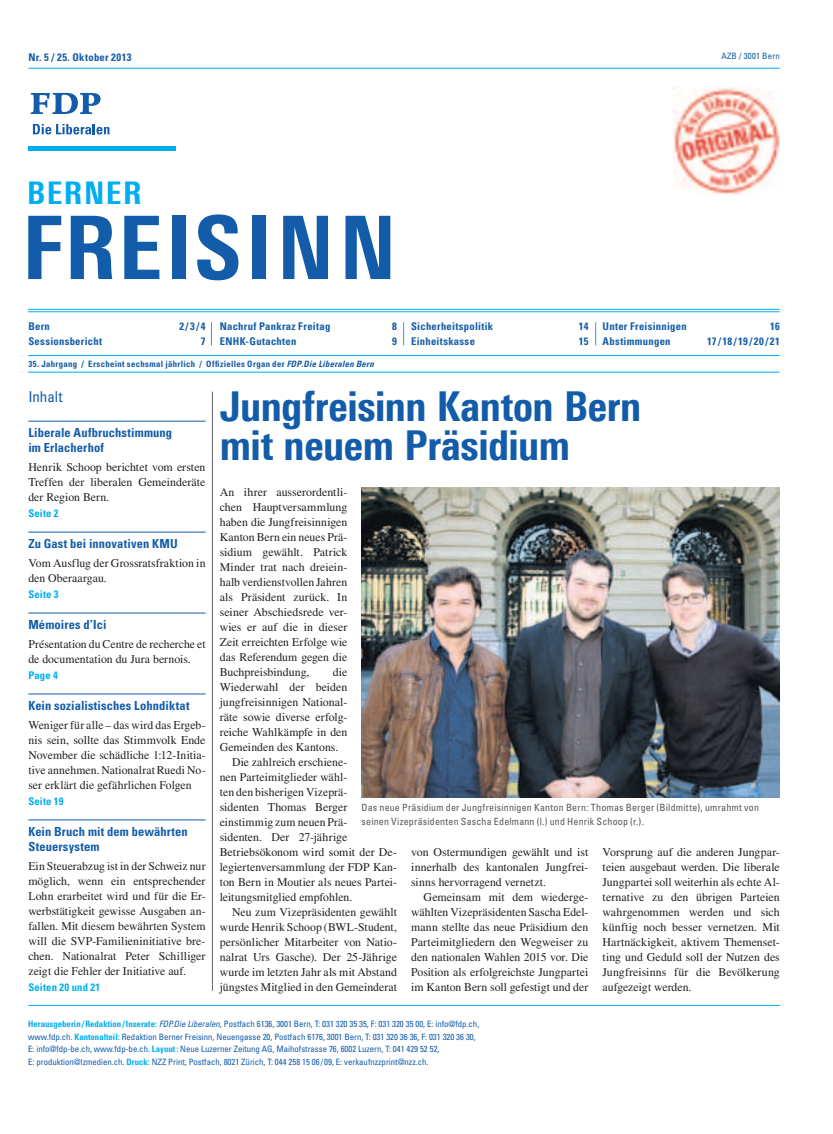
<style>
.page{position:relative;width:833px;height:1134px;background:#fff}
.page>*{position:absolute;margin:0;border:0;box-sizing:border-box;transform-origin:0 0}
.t1{font:800 87.5px "Linotype Univers 720 Cn";letter-spacing:.05em;color:#135ca9}
.t2{font:800 41.25px/38.8px "Linotype Univers 720 Cn";letter-spacing:-.01em;color:#135ca9}
.t3{font:800 31.25px "Linotype Univers 720 Cn";letter-spacing:.05em;color:#00aeef}
.t4{font:condensed 15px "Univers LT Std";letter-spacing:-.005em;color:#135ca9}
.t5{font:700 condensed 12.5px/15px "Univers LT Std";letter-spacing:.01em;color:#135ca9}
.t6{font:11.88px/15px "Times LT Std";color:#231f20;text-align:justify}
.t7{font:700 condensed 10.62px "Univers LT Std";letter-spacing:.025em;color:#135ca9}
.t8{font:700 condensed 10.62px "Univers LT Std";letter-spacing:.02em;color:#00aeef}
.t9{font:condensed 10px/13.8px "Univers LT Std";letter-spacing:.02em;color:#57585a}
.t10{font:condensed 8.75px/12.5px "Univers LT Std";color:#135ca9}
.t11{font:700 condensed 8.75px "Univers LT Std";letter-spacing:.035em;color:#135ca9}
.t12{font:condensed 8.75px "Univers LT Std";letter-spacing:.02em;color:#135ca9}
.s1{font-style:italic}
.s2{font-weight:700;color:#00aeef}
</style>
<div class="page">
<hr style="left:212px;top:392px;width:1px;height:599px;background:#636366">
<hr style="left:28px;top:355px;width:751px;height:1px;background:#00aeef">
<hr style="left:28px;top:311px;width:751px;height:1px;background:#00aeef">
<hr style="left:28px;top:309px;width:751px;height:1px;background:#00aeef">
<hr style="left:28px;top:372px;width:751px;height:1px;background:#00aeef">
<svg style="left:211px;top:322px;width:1px;height:23px"></svg>
<svg style="left:403px;top:322px;width:1px;height:23px"></svg>
<svg style="left:595px;top:322px;width:1px;height:23px"></svg>
<div style="left:28px;top:146px;width:148px;height:5px;background:#00aeef"></div>
<svg style="left:33px;top:124px;width:76px;height:10px"></svg>
<svg style="left:31px;top:93px;width:70px;height:21px"></svg>
<hr style="left:28px;top:68px;width:752px;height:1px;background:#00aeef">
<hr style="left:28px;top:1005px;width:752px;height:1px;background:#00aeef">
<hr style="left:28px;top:421px;width:178px;height:1px;background:#135ca9">
<hr style="left:28px;top:532px;width:178px;height:1px;background:#135ca9">
<hr style="left:28px;top:613px;width:178px;height:1px;background:#135ca9">
<hr style="left:28px;top:694px;width:178px;height:1px;background:#135ca9">
<hr style="left:28px;top:820px;width:178px;height:1px;background:#135ca9">
<img style="left:673px;top:87px;width:107px;height:107px">
<img style="left:361px;top:487px;width:419px;height:311px">
<p class="t7" style="left:28px;top:51px;width:105px">Nr. 5 / 25. Oktober 2013</p>
<p class="t12" style="left:721px;top:51px;width:60px">AZB / 3001 Bern</p>
<h3 class="t3" style="left:27px;top:174px;width:116px">Berner</h3>
<h1 class="t1" style="left:22px;top:195px;width:376px">Freisinn</h1>
<p class="t7" style="left:28px;top:320px;width:23px">Bern</p>
<p class="t7" style="left:179px;top:320px;width:28px">2/3/4</p>
<p class="t7" style="left:28px;top:335px;width:75px">Sessionsbericht</p>
<p class="t7" style="left:201px;top:335px;width:6px">7</p>
<p class="t7" style="left:220px;top:320px;width:112px">Nachruf Pankraz Freitag</p>
<p class="t7" style="left:392px;top:320px;width:6px">8</p>
<p class="t7" style="left:220px;top:335px;width:78px">ENHK-Gutachten</p>
<p class="t7" style="left:392px;top:335px;width:6px">9</p>
<p class="t11" style="left:28px;top:358px;width:347px">35. Jahrgang / Erscheint sechsmal jährlich / Offizielles Organ der <span class="s1">FDP.Die Liberalen Bern</span></p>
<p class="t7" style="left:411px;top:320px;width:84px">Sicherheitspolitik</p>
<p class="t7" style="left:579px;top:320px;width:11px">14</p>
<p class="t7" style="left:411px;top:335px;width:65px">Einheitskasse</p>
<p class="t7" style="left:579px;top:335px;width:11px">15</p>
<p class="t7" style="left:602px;top:320px;width:86px">Unter Freisinnigen</p>
<p class="t7" style="left:770px;top:320px;width:11px">16</p>
<p class="t7" style="left:602px;top:335px;width:69px">Abstimmungen</p>
<p class="t7" style="left:707px;top:335px;width:74px">17/18/19/20/21</p>
<p class="t4" style="left:28px;top:388px;width:36px">Inhalt</p>
<p class="t5" style="left:28px;top:425px;width:145px">Liberale Aufbruchstimmung im Erlacherhof</p>
<p class="t6" style="left:28px;top:460px;width:179px">Henrik Schoop berichtet vom ersten Treffen der liberalen Gemeinderäte der Region Bern.</p>
<p class="t8" style="left:28px;top:507px;width:32px">Seite 2</p>
<p class="t5" style="left:28px;top:536px;width:151px">Zu Gast bei innovativen KMU</p>
<p class="t6" style="left:28px;top:556px;width:179px">Vom Ausflug der Grossratsfraktion in den Oberaargau.</p>
<p class="t8" style="left:28px;top:588px;width:32px">Seite 3</p>
<p class="t5" style="left:28px;top:617px;width:80px">Mémoires d’Ici</p>
<p class="t6" style="left:28px;top:637px;width:179px">Présentation du Centre de recherche et de documentation du Jura bernois.</p>
<p class="t8" style="left:28px;top:668px;width:31px">Page 4</p>
<p class="t5" style="left:28px;top:698px;width:163px">Kein sozialistisches Lohndiktat</p>
<p class="t6" style="left:28px;top:718px;width:179px">Weniger für alle – das wird das Ergeb&shy;nis sein, sollte das Stimmvolk Ende November die schädliche 1:12-Initia&shy;tive annehmen. Nationalrat Ruedi No&shy;ser erklärt die gefährlichen Folgen</p>
<p class="t8" style="left:28px;top:794px;width:37px">Seite 19</p>
<p class="t5" style="left:28px;top:824px;width:161px">Kein Bruch mit dem bewährten<br>Steuersystem</p>
<p class="t6" style="left:28px;top:859px;width:179px">Ein Steuerabzug ist in der Schweiz nur möglich, wenn ein entsprechender Lohn erarbeitet wird und für die Er&shy;werbstätigkeit gewisse Ausgaben an&shy;fallen. Mit diesem bewährten System will die SVP-Familieninitiative bre&shy;chen. Nationalrat Peter Schilliger zeigt die Fehler der Initiative auf.</p>
<p class="t8" style="left:28px;top:980px;width:73px">Seiten 20 und 21</p>
<h2 class="t2" style="left:220px;top:387px;width:423px">Jungfreisinn Kanton Bern mit neuem Präsidium</h2>
<p class="t6" style="left:220px;top:484px;width:129px">An ihrer ausserordentli&shy;chen Hauptversammlung haben die Jungfreisinnigen Kanton Bern ein neues Prä&shy;sidium gewählt. Patrick Minder trat nach dreiein&shy;halb verdienstvollen Jahren als Präsident zurück. In seiner Abschiedsrede ver&shy;wies er auf die in dieser Zeit erreichten Erfolge wie das Referendum gegen die Buchpreisbindung,</p>
<p class="t6" style="left:333px;top:664px;width:16px">die</p>
<p class="t6" style="left:220px;top:679px;width:129px">Wiederwahl der beiden</p>
<p class="t6" style="left:220px;top:694px;width:129px">jungfreisinnigen National-</p>
<p class="t6" style="left:220px;top:709px;width:129px">räte sowie diverse erfolg-</p>
<p class="t6" style="left:220px;top:724px;width:129px">reiche Wahlkämpfe in den</p>
<p class="t6" style="left:220px;top:739px;width:120px">Gemeinden des Kantons.</p>
<p class="t6" style="left:232px;top:754px;width:117px">Die zahlreich erschiene-</p>
<p class="t6" style="left:220px;top:769px;width:129px">nen Parteimitglieder wähl-</p>
<p class="t6" style="left:220px;top:784px;width:129px">ten den bisherigen Vizeprä-</p>
<p class="t6" style="left:220px;top:799px;width:129px">sidenten Thomas Berger</p>
<p class="t6" style="left:220px;top:814px;width:129px">einstimmig zum neuen Prä-</p>
<p class="t6" style="left:220px;top:829px;width:129px">sidenten. Der 27-jährige</p>
<p class="t6" style="left:220px;top:844px;width:179px">Betriebsökonom wird somit der De-</p>
<p class="t6" style="left:220px;top:859px;width:179px">legiertenversammlung der FDP Kan-</p>
<p class="t6" style="left:220px;top:874px;width:179px">ton Bern in Moutier als neues Partei-</p>
<p class="t6" style="left:220px;top:889px;width:134px">leitungsmitglied empfohlen.</p>
<p class="t6" style="left:232px;top:904px;width:166px">Neu zum Vizepräsidenten gewählt</p>
<p class="t6" style="left:220px;top:919px;width:179px">wurde Henrik Schoop (BWL-Student,</p>
<p class="t6" style="left:220px;top:934px;width:179px">persönlicher Mitarbeiter von Natio-</p>
<p class="t6" style="left:220px;top:949px;width:179px">nalrat Urs Gasche). Der 25-Jährige</p>
<p class="t6" style="left:220px;top:964px;width:179px">wurde im letzten Jahr als mit Abstand</p>
<p class="t6" style="left:220px;top:979px;width:179px">jüngstes Mitglied in den Gemeinderat</p>
<p class="t9" style="left:361px;top:801px;width:399px">Das neue Präsidium der Jungfreisinnigen Kanton Bern: Thomas Berger (Bildmitte), umrahmt von seinen Vizepräsidenten Sascha Edelmann (l.) und Henrik Schoop (r.).</p>
<p class="t6" style="left:411px;top:844px;width:179px">von Ostermundigen gewählt und ist innerhalb des kantonalen Jungfrei&shy;sinns hervorragend vernetzt.</p>
<p class="t6" style="left:411px;top:889px;width:179px;text-indent:12px">Gemeinsam mit dem wiederge&shy;wählten Vizepräsidenten Sascha Edel&shy;mann stellte das neue Präsidium den Parteimitgliedern den Wegweiser zu den nationalen Wahlen 2015 vor. Die Position als erfolgreichste Jungpartei im Kanton Bern soll gefestigt und der</p>
<p class="t6" style="left:602px;top:844px;width:179px">Vorsprung auf die anderen Jungpar&shy;teien ausgebaut werden. Die liberale Jungpartei soll weiterhin als echte Al&shy;ternative zu den übrigen Parteien wahrgenommen werden und sich künftig noch besser vernetzen. Mit Hartnäckigkeit, aktivem Themenset&shy;ting und Geduld soll der Nutzen des Jungfreisinns für die Bevölkerung aufgezeigt werden.</p>
<p class="t10" style="left:28px;top:1017px;width:452px"><span class="s2">Herausgeberin /Redaktion /Inserate:</span> <span class="s1">FDP.Die Liberalen,</span> Postfach 6136, 3001 Bern, T: 031 320 35 35, F: 031 320 35 00, E: info@fdp.ch, www.fdp.ch. <span class="s2">Kantonalteil:</span> Redaktion Berner Freisinn, Neuengasse 20, Postfach 6176, 3001 Bern, T: 031 320 36 36, F: 031 320 36 30, E: info@fdp-be.ch, www.fdp-be.ch. <span class="s2">Layout:</span> Neue Luzerner Zeitung AG, Maihofstrasse 76, 6002 Luzern, T: 041 429 52 52,<br>E: produktion@lzmedien.ch. <span class="s2">Druck:</span> NZZ Print, Postfach, 8021 Zürich, T: 044 258 15 06 / 09, E: verkaufnzzprint@nzz.ch.</p>
</div>
